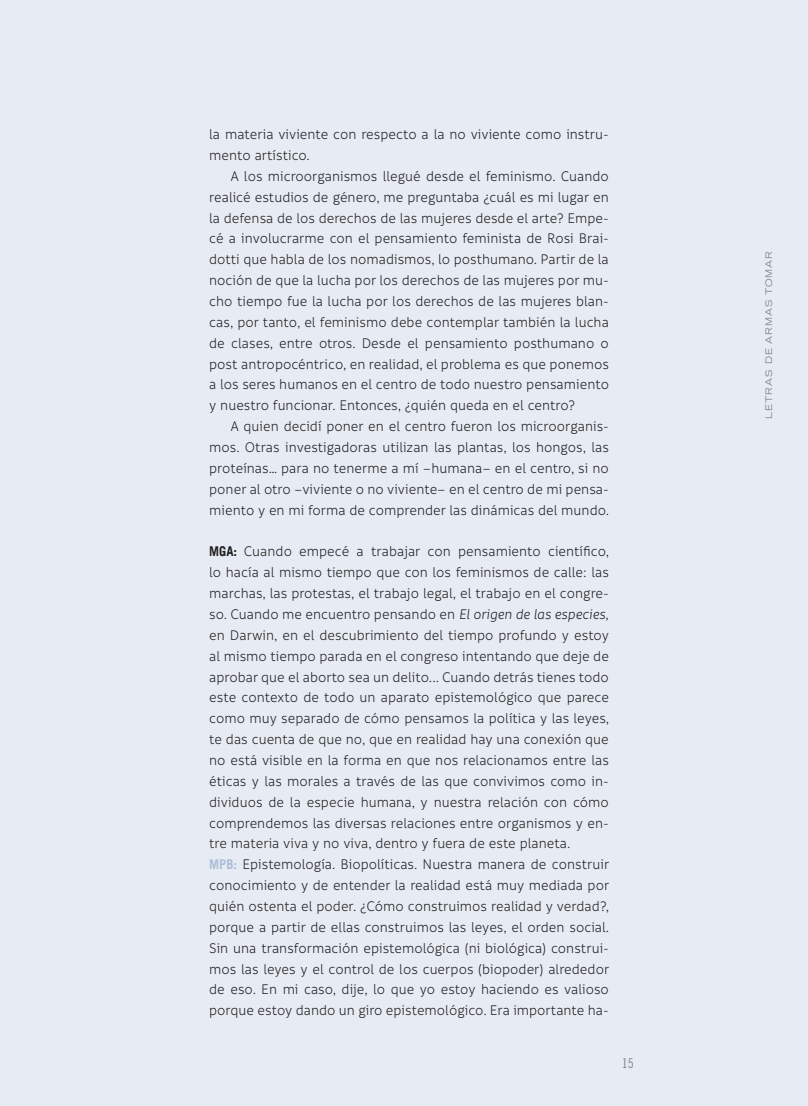
<style>
.page{position:relative;width:808px;height:1106px;background:#e7ebf4}
.page>*{position:absolute;margin:0;border:0;box-sizing:border-box;transform-origin:0 0}
.Cuerpo_de_texto_sin{font:15px/20.9px "Informative";color:#1d1d1b;text-align:justify;scale:.95 1}
.Cuerpo_de_texto_con{font:15px/20.9px "Informative";color:#1d1d1b;text-align:justify;scale:.95 1}
.t1{font:13.5px "Trade Gothic LT Cond Eighteen";color:#878787}
.t2{font:expanded 9px "Trade Gothic LT";letter-spacing:.1em;color:#878787}
.s1{font-family:"Trade Gothic LT";font-weight:700;font-size:13.5px}
.s2{font-style:italic}
.s3{font-family:"Trade Gothic LT";font-weight:700;font-size:13.5px;color:#abbdd6}
</style>
<div class="page">
<p class="Cuerpo_de_texto_sin" style="left:209px;top:124px;width:422px">la materia viviente con respecto a la no viviente como instru&shy;mento artístico.</p>
<p class="Cuerpo_de_texto_con" style="left:209px;top:166px;width:422px;text-indent:21px">A los microorganismos llegué desde el feminismo. Cuando realicé estudios de género, me preguntaba ¿cuál es mi lugar en la defensa de los derechos de las mujeres desde el arte? Empe&shy;cé a involucrarme con el pensamiento feminista de Rosi Brai&shy;dotti que habla de los nomadismos, lo posthumano. Partir de la noción de que la lucha por los derechos de las mujeres por mu&shy;cho tiempo fue la lucha por los derechos de las mujeres blan&shy;cas, por tanto, el feminismo debe contemplar también la lucha de clases, entre otros. Desde el pensamiento posthumano o post antropocéntrico, en realidad, el problema es que ponemos a los seres humanos en el centro de todo nuestro pensamiento y nuestro funcionar. Entonces, ¿quién queda en el centro?</p>
<p class="Cuerpo_de_texto_con" style="left:209px;top:416px;width:423px;text-indent:21px">A quien decidí poner en el centro fueron los microorganis&shy;mos. Otras investigadoras utilizan las plantas, los hongos, las proteínas… para no tenerme a mí –humana– en el centro, si no poner al otro –viviente o no viviente– en el centro de mi pensa&shy;miento y en mi forma de comprender las dinámicas del mundo.</p>
<p class="Cuerpo_de_texto_sin" style="left:209px;top:541px;width:423px"><span class="s1">MGA:</span> Cuando empecé a trabajar con pensamiento científico, lo hacía al mismo tiempo que con los feminismos de calle: las marchas, las protestas, el trabajo legal, el trabajo en el congre&shy;so. Cuando me encuentro pensando en <span class="s2">El origen de las especies, </span>en Darwin, en el descubrimiento del tiempo profundo y estoy al mismo tiempo parada en el congreso intentando que deje de aprobar que el aborto sea un delito... Cuando detrás tienes todo este contexto de todo un aparato epistemológico que parece como muy separado de cómo pensamos la política y las leyes, te das cuenta de que no, que en realidad hay una conexión que no está visible en la forma en que nos relacionamos entre las éticas y las morales a través de las que convivimos como in&shy;dividuos de la especie humana, y nuestra relación con cómo comprendemos las diversas relaciones entre organismos y en&shy;tre materia viva y no viva, dentro y fuera de este planeta.</p>
<p class="Cuerpo_de_texto_sin" style="left:209px;top:854px;width:423px"><span class="s3">MPB:</span> Epistemología. Biopolíticas. Nuestra manera de construir conocimiento y de entender la realidad está muy mediada por quién ostenta el poder. ¿Cómo construimos realidad y verdad?, porque a partir de ellas construimos las leyes, el orden social.<br>Sin una transformación epistemológica (ni biológica) construi&shy;mos las leyes y el control de los cuerpos (biopoder) alrededor de eso. En mi caso, dije, lo que yo estoy haciendo es valioso porque estoy dando un giro epistemológico. Era importante ha-</p>
<p class="t1" style="left:622px;top:1055px;width:13px">15</p>
<p class="t2" style="left:763px;top:419px;width:169px;rotate:-90deg">LETRAS DE ARMAS TOMAR</p>
</div>
